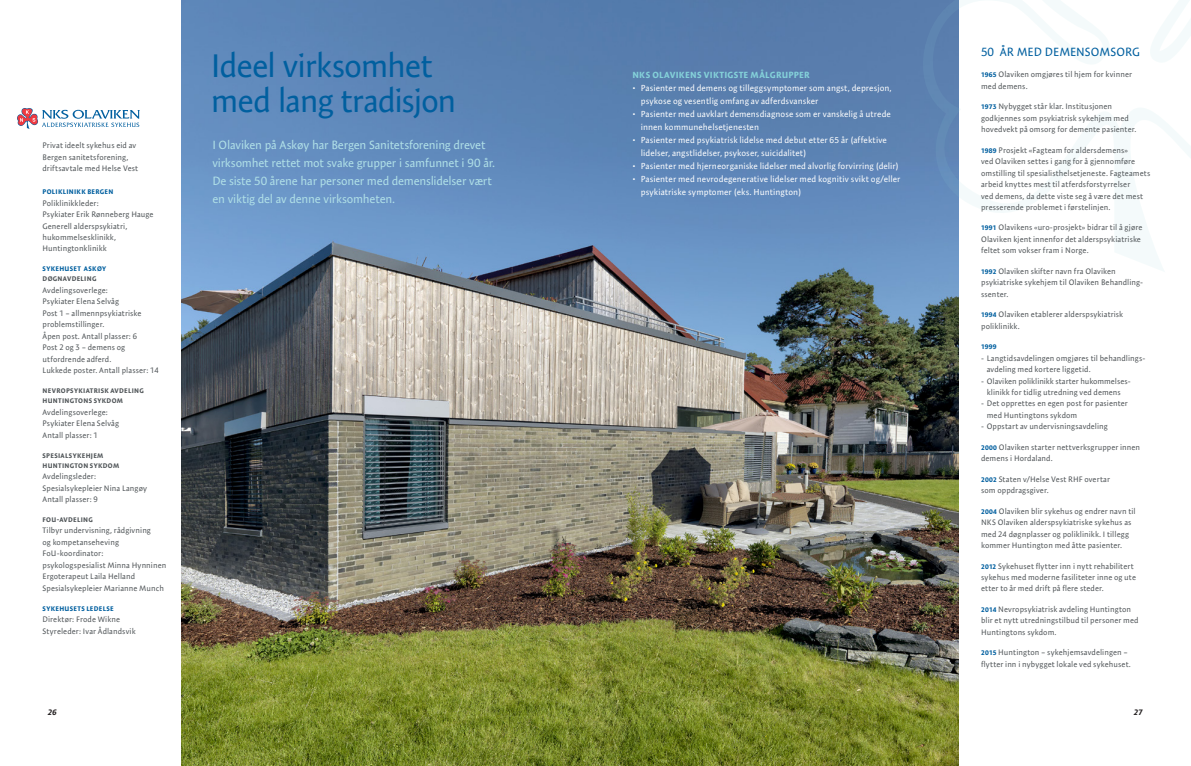
<style>
.page{position:relative;width:1191px;height:766px;background:#fff}
.page>*{position:absolute;margin:0;border:0;box-sizing:border-box;transform-origin:0 0}
.t1{font:33px/35px "Expo Sans Pro";letter-spacing:-.035em;color:#005f9f}
.t2{font:12px/18px "Expo Sans Pro";letter-spacing:-.02em;color:#b0e0e7}
.t3{font:12px "Expo Sans Pro";color:#005f9f}
.t4{font:700 9px "Expo Sans Pro";letter-spacing:.03em;color:#84d1d9}
.t5{font:8.8px/13px "Expo Sans Pro";letter-spacing:.005em;color:#fff}
.t6{font:8px/11.4px "Expo Sans Pro";letter-spacing:.01em;color:#515659}
.t7{font:italic 700 8px "Expo Sans Pro";color:#231f20}
.t8{font:700 6.8px/10px "Expo Sans Pro";letter-spacing:.045em;color:#515659}
.t9{font:700 6.8px "Expo Sans Pro";letter-spacing:.045em;color:#005f9f}
.s1{font-weight:700;font-size:6.8px;color:#005f9f}
</style>
<div class="page">
<img style="left:181px;top:0;width:777px;height:765px">
<svg style="left:17px;top:108px;width:123px;height:21px"></svg>
<svg style="left:910px;top:0;width:281px;height:272px"></svg>
<p class="t6" style="left:43px;top:140px;width:97px">Privat ideelt sykehus eid av<br>Bergen sanitetsforening, driftsavtale med Helse Vest</p>
<p class="t9" style="left:43px;top:187px;width:72px">POLIKLINIKK BERGEN</p>
<p class="t6" style="left:43px;top:197px;width:112px">Poliklinikkleder:<br>Psykiater Erik Rønneberg Hauge<br>Generell alderspsykiatri, hukommelsesklinikk,<br>Huntingtonklinikk</p>
<p class="t9" style="left:43px;top:265px;width:65px">SYKEHUSET ASKØY</p>
<p class="t8" style="left:43px;top:274px;width:55px">DØGNAVDELING</p>
<p class="t6" style="left:43px;top:284px;width:118px">Avdelingsoverlege:<br>Psykiater Elena Selvåg<br>Post 1 – allmennpsykiatriske problemstillinger.<br>Åpen post. Antall plasser: 6<br>Post 2 og 3 – demens og utfordrende adferd.<br>Lukkede poster. Antall plasser: 14</p>
<p class="t8" style="left:43px;top:385px;width:103px">NEVROPSYKIATRISK AVDELING<br>HUNTINGTONS SYKDOM</p>
<p class="t6" style="left:43px;top:406px;width:78px">Avdelingsoverlege:<br>Psykiater Elena Selvåg<br>Antall plasser: 1</p>
<p class="t8" style="left:43px;top:450px;width:78px">SPESIALSYKEHJEM<br>HUNTINGTON SYKDOM</p>
<p class="t6" style="left:43px;top:470px;width:106px">Avdelingsleder:<br>Spesialsykepleier Nina Langøy<br>Antall plasser: 9</p>
<p class="t8" style="left:43px;top:514px;width:52px">FOU-AVDELING</p>
<p class="t6" style="left:43px;top:524px;width:125px">Tilbyr undervisning, rådgivning<br>og kompetanseheving<br>FoU-koordinator: psykologspesialist Minna Hynninen<br>Ergoterapeut Laila Helland<br>Spesialsykepleier Marianne Munch</p>
<p class="t9" style="left:43px;top:604px;width:73px">SYKEHUSETS LEDELSE</p>
<p class="t6" style="left:43px;top:613px;width:95px">Direktør: Frode Wikne<br>Styreleder: Ivar Ådlandsvik</p>
<h1 class="t1" style="left:211px;top:47px;width:247px">Ideel virksomhet med lang tradisjon</h1>
<h2 class="t2" style="left:212px;top:135px;width:284px">I Olaviken på Askøy har Bergen Sanitetsforening drevet virksomhet rettet mot svake grupper i samfunnet i 90 år.<br>De siste 50 årene har personer med demenslidelser vært en viktig del av denne virksomheten.</h2>
<p class="t4" style="left:632px;top:69px;width:179px">NKS OLAVIKENS VIKTIGSTE MÅLGRUPPER</p>
<p class="t5" style="left:641px;top:82px;width:252px;text-indent:-9px">• Pasienter med demens og tilleggsymptomer som angst, depresjon, psykose og vesentlig omfang av adferdsvansker</p>
<p class="t5" style="left:641px;top:108px;width:251px;text-indent:-9px">• Pasienter med uavklart demensdiagnose som er vanskelig å utrede innen kommunehelsetjenesten</p>
<p class="t5" style="left:641px;top:134px;width:247px;text-indent:-9px">• Pasienter med psykiatrisk lidelse med debut etter 65 år (affektive lidelser, angstlidelser, psykoser, suicidalitet)</p>
<p class="t5" style="left:632px;top:160px;width:268px">• Pasienter med hjerneorganiske lidelser med alvorlig forvirring (delir)</p>
<p class="t5" style="left:641px;top:173px;width:261px;text-indent:-9px">• Pasienter med nevrodegenerative lidelser med kognitiv svikt og/eller psykiatriske symptomer (eks. Huntington)</p>
<h2 class="t3" style="left:981px;top:45px;width:160px">50 ÅR MED DEMENSOMSORG</h2>
<p class="t6" style="left:981px;top:69px;width:152px"><span class="s1">1965</span> Olaviken omgjøres til hjem for kvinner med demens.</p>
<p class="t6" style="left:981px;top:101px;width:157px"><span class="s1">1973</span> Nybygget står klar. Institusjonen godkjennes som psykiatrisk sykehjem med hovedvekt på omsorg for demente pasienter.</p>
<p class="t6" style="left:981px;top:144px;width:171px"><span class="s1">1989</span> Prosjekt «Fagteam for aldersdemens»<br>ved Olaviken settes i gang for å gjennomføre omstilling til spesialisthelsetjeneste. Fagteamets arbeid knyttes mest til atferdsforstyrrelser<br>ved demens, da dette viste seg å være det mest presserende problemet i førstelinjen.</p>
<p class="t6" style="left:981px;top:222px;width:163px"><span class="s1">1991</span> Olavikens «uro-prosjekt» bidrar til å gjøre<br>Olaviken kjent innenfor det alderspsykiatriske feltet som vokser fram i Norge.</p>
<p class="t6" style="left:981px;top:265px;width:163px"><span class="s1">1992</span> Olaviken skifter navn fra Olaviken psykiatriske sykehjem til Olaviken Behandling&shy;ssenter.</p>
<p class="t6" style="left:981px;top:308px;width:144px"><span class="s1">1994</span> Olaviken etablerer alderspsykiatrisk poliklinikk.</p>
<p class="t9" style="left:981px;top:342px;width:17px">1999</p>
<p class="t6" style="left:986px;top:352px;width:160px;text-indent:-6px">- Langtidsavdelingen omgjøres til behandlings&shy;avdeling med kortere liggetid.</p>
<p class="t6" style="left:981px;top:375px;width:150px;text-align:center">- Olaviken poliklinikk starter hukommelses&shy;klinikk for tidlig utredning ved demens</p>
<p class="t6" style="left:986px;top:398px;width:142px;text-indent:-6px">- Det opprettes en egen post for pasienter med Huntingtons sykdom</p>
<p class="t6" style="left:981px;top:420px;width:128px">- Oppstart av undervisningsavdeling</p>
<p class="t6" style="left:981px;top:441px;width:161px"><span class="s1">2000</span> Olaviken starter nettverksgrupper innen demens i Hordaland.</p>
<p class="t6" style="left:981px;top:473px;width:130px"><span class="s1">2002</span> Staten v/Helse Vest RHF overtar som oppdragsgiver.</p>
<p class="t6" style="left:981px;top:505px;width:156px"><span class="s1">2004</span> Olaviken blir sykehus og endrer navn til NKS Olaviken alderspsykiatriske sykehus as med 24 døgnplasser og poliklinikk. I tillegg kommer Huntington med åtte pasienter.</p>
<p class="t6" style="left:981px;top:560px;width:156px"><span class="s1">2012</span> Sykehuset flytter inn i nytt rehabilitert sykehus med moderne fasiliteter inne og ute etter to år med drift på flere steder.</p>
<p class="t6" style="left:981px;top:603px;width:159px"><span class="s1">2014</span> Nevropsykiatrisk avdeling Huntington blir et nytt utredningstilbud til personer med<br>Huntingtons sykdom.</p>
<p class="t6" style="left:981px;top:646px;width:151px"><span class="s1">2015</span> Huntington – sykehjemsavdelingen – flytter inn i nybygget lokale ved sykehuset.</p>
<p class="t7" style="left:48px;top:707px;width:10px">26</p>
<p class="t7" style="left:1134px;top:707px;width:10px">27</p>
</div>
